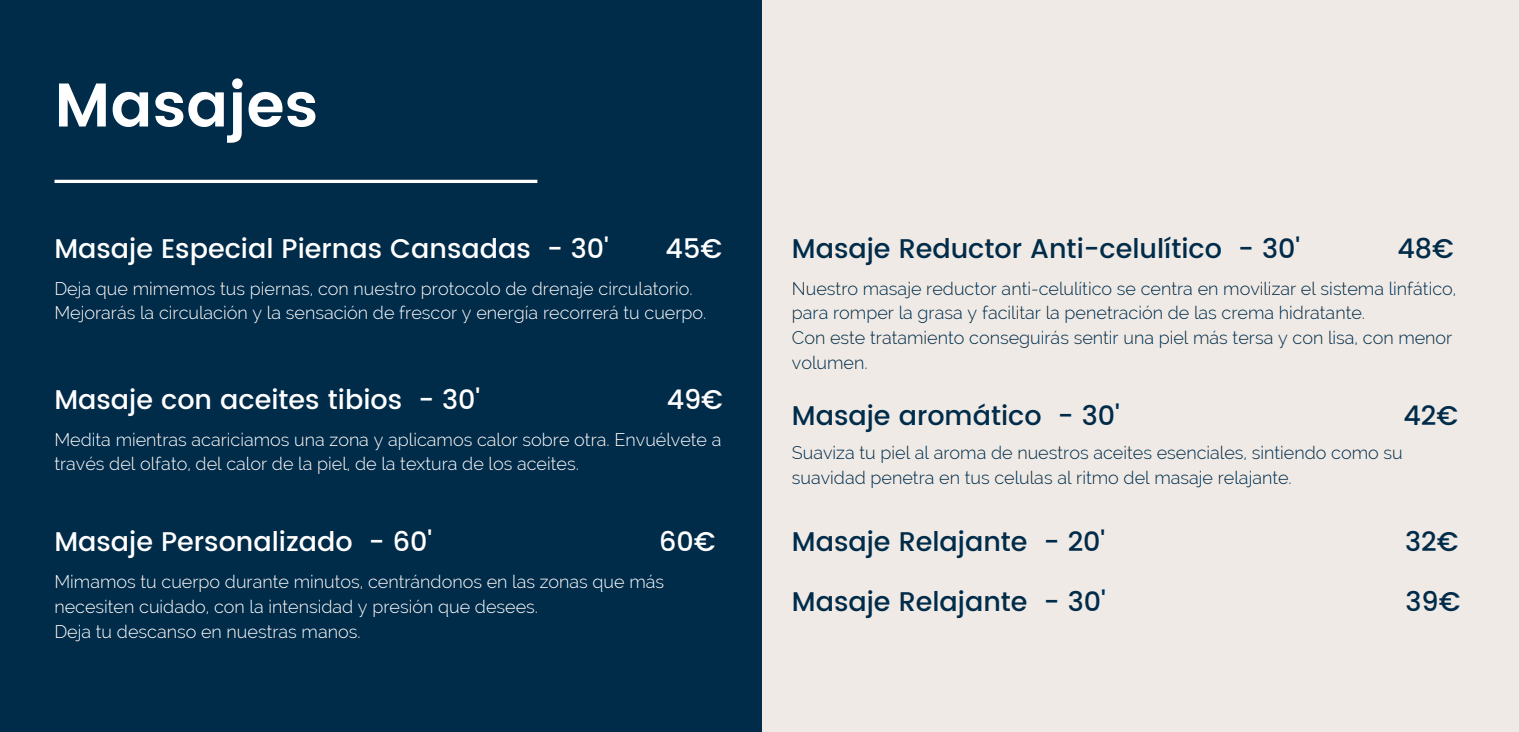
<style>
.page{position:relative;width:1519px;height:732px;background:#fff}
.page>*{position:absolute;margin:0;border:0;box-sizing:border-box;transform-origin:0 0}
.t1{font:600 61.5px "Poppins";color:#fff}
.t2{font:500 27px "Poppins";color:#002b49}
.t3{font:500 27px "Poppins";color:#fff}
.t4{font:300 18px/24.8px "Raleway";color:#fff}
.t5{font:300 18px/24.8px "Raleway";color:#002b49}
</style>
<div class="page">
<div style="left:0;top:0;width:1519px;height:731px;background:#efeae5"></div>
<div style="left:0;top:0;width:761px;height:731px;background:#002b49"></div>
<svg style="left:55px;top:180px;width:482px;height:3px"></svg>
<h1 class="t1" style="left:54px;top:69px;width:265px">Masajes</h1>
<h2 class="t3" style="left:54px;top:232px;width:556px">Masaje Especial Piernas Cansadas - 30'</h2>
<h2 class="t3" style="left:666px;top:232px;width:58px">45€</h2>
<p class="t4" style="left:54px;top:276px;width:654px">Deja que mimemos tus piernas, con nuestro protocolo de drenaje circulatorio.<br>Mejorarás la circulación y la sensación de frescor y energía recorrerá tu cuerpo.</p>
<h2 class="t3" style="left:54px;top:383px;width:427px">Masaje con aceites tibios - 30'</h2>
<h2 class="t3" style="left:667px;top:383px;width:58px">49€</h2>
<p class="t4" style="left:54px;top:426px;width:669px">Medita mientras acariciamos una zona y aplicamos calor sobre otra. Envuélvete a través del olfato, del calor de la piel, de la textura de los aceites.</p>
<h2 class="t3" style="left:54px;top:525px;width:379px">Masaje Personalizado - 60'</h2>
<h2 class="t3" style="left:659px;top:525px;width:58px">60€</h2>
<p class="t4" style="left:54px;top:569px;width:611px">Mimamos tu cuerpo durante minutos, centrándonos en las zonas que más necesiten cuidado, con la intensidad y presión que desees.<br>Deja tu descanso en nuestras manos.</p>
<h2 class="t2" style="left:792px;top:232px;width:510px">Masaje Reductor Anti-celulítico - 30'</h2>
<h2 class="t2" style="left:1397px;top:232px;width:58px">48€</h2>
<p class="t5" style="left:792px;top:276px;width:666px">Nuestro masaje reductor anti-celulítico se centra en movilizar el sistema linfático, para romper la grasa y facilitar la penetración de las crema hidratante.<br>Con este tratamiento conseguirás sentir una piel más tersa y con lisa, con menor volumen.</p>
<h2 class="t2" style="left:792px;top:399px;width:329px">Masaje aromático - 30'</h2>
<h2 class="t2" style="left:1403px;top:399px;width:56px">42€</h2>
<p class="t5" style="left:792px;top:440px;width:612px">Suaviza tu piel al aroma de nuestros aceites esenciales, sintiendo como su suavidad penetra en tus celulas al ritmo del masaje relajante.</p>
<h2 class="t2" style="left:792px;top:525px;width:315px">Masaje Relajante - 20'</h2>
<h2 class="t2" style="left:1405px;top:525px;width:55px">32€</h2>
<h2 class="t2" style="left:792px;top:586px;width:315px">Masaje Relajante - 30'</h2>
<h2 class="t2" style="left:1405px;top:586px;width:56px">39€</h2>
</div>
